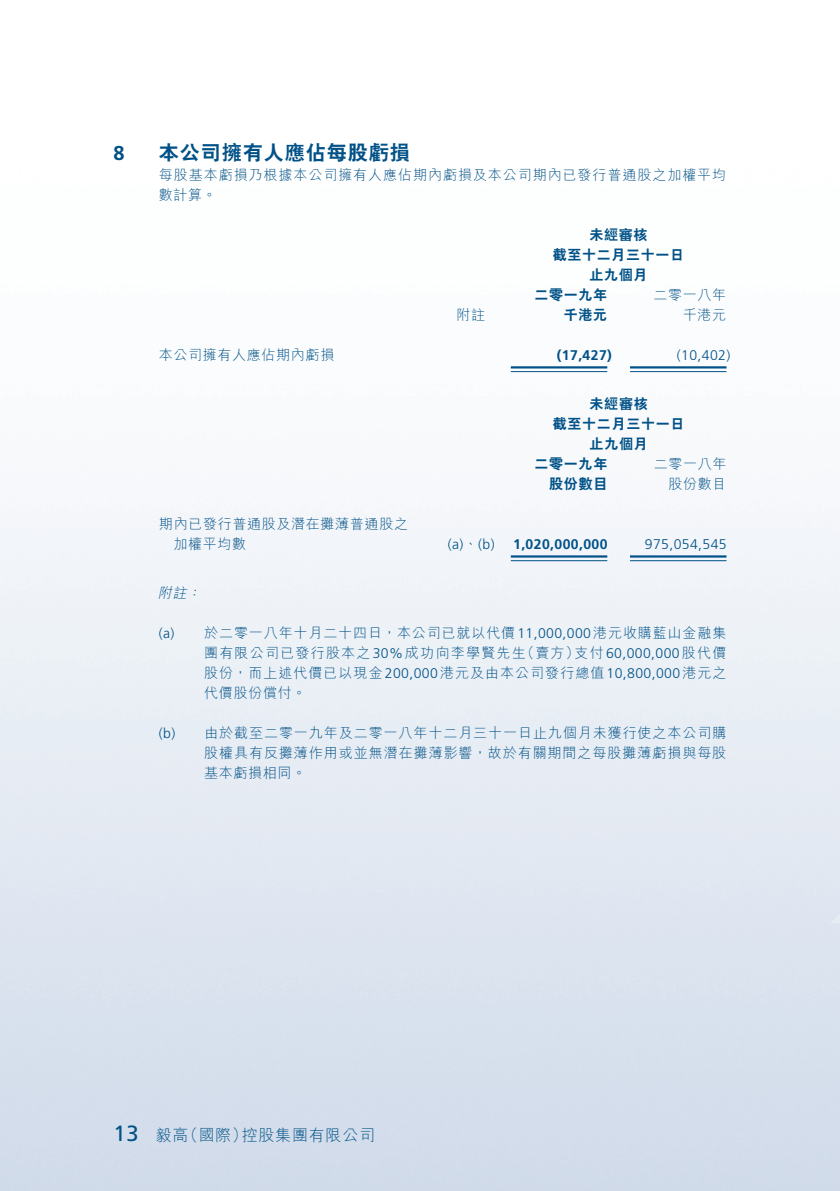
<style>
.page{position:relative;width:840px;height:1191px;background:#fff}
.page>*{position:absolute;margin:0;border:0;box-sizing:border-box;transform-origin:0 0}
.t1{font:22px "Frutiger LT Std";color:#005187}
.t2{font:800 20px "C Hei 2 HK";letter-spacing:.05em;color:#005187}
.t3{font:700 20px "Frutiger LT Std";color:#005187}
.t4{font:300 16px "M Hei HK";letter-spacing:.05em;color:#005187}
.t5{font:300 14px/20px "M Hei HK";letter-spacing:.065em;color:#005187}
.t6{font:800 14px/20px "C Hei 2 HK";letter-spacing:.05em;color:#005187;text-align:center}
.t7{font:300 14px "Frutiger LT Std";letter-spacing:.03em;color:#005187}
.t8{font:700 14px "Frutiger LT Std";letter-spacing:.03em;color:#005187}
.t9{font:italic 300 14px "M Hei HK";color:#005187}
.s1{font-family:"M Hei HK"}
.s2{font-family:"Frutiger LT Std"}
</style>
<div class="page">
<img style="left:0;top:366px;width:839px;height:825px">
<hr style="left:510px;top:366px;width:97px;height:2px;background:#005187">
<hr style="left:510px;top:371px;width:97px;height:1px;background:#005187">
<hr style="left:629px;top:366px;width:97px;height:2px;background:#005187">
<hr style="left:629px;top:371px;width:97px;height:1px;background:#005187">
<hr style="left:510px;top:555px;width:97px;height:2px;background:#005187">
<hr style="left:510px;top:560px;width:97px;height:1px;background:#005187">
<hr style="left:629px;top:555px;width:97px;height:2px;background:#005187">
<hr style="left:629px;top:560px;width:97px;height:1px;background:#005187">
<h2 class="t3" style="left:113px;top:141px;width:13px">8</h2>
<h2 class="t2" style="left:159px;top:142px;width:252px">本公司擁有人應佔每股虧損</h2>
<p class="t5" style="left:158px;top:164px;width:568px">每股基本虧損乃根據本公司擁有人應佔期內虧損及本公司期內已發行普通股之加權平均數計算。</p>
<p class="t6" style="left:552px;top:224px;width:133px">未經審核<br>截至十二月三十一日止九個月</p>
<p class="t5" style="left:653px;top:284px;width:74px">二零一八年</p>
<p class="t6" style="left:534px;top:284px;width:74px">二零一九年</p>
<p class="t5" style="left:159px;top:344px;width:177px">本公司擁有人應佔期內虧損</p>
<p class="t5" style="left:159px;top:513px;width:250px">期內已發行普通股及潛在攤薄普通股之</p>
<p class="t5" style="left:173px;top:533px;width:74px">加權平均數</p>
<p class="t9" style="left:187px;top:585px;width:18px">：</p>
<p class="t9" style="left:158px;top:585px;width:33px">附註</p>
<p class="t5" style="left:456px;top:304px;width:30px">附註</p>
<p class="t7" style="left:447px;top:536px;width:48px">a( )<span class="s1">、</span>( (b</p>
<p class="t6" style="left:563px;top:304px;width:45px">千港元</p>
<p class="t8" style="left:556px;top:347px;width:56px">)17,427(</p>
<p class="t5" style="left:682px;top:304px;width:45px">千港元</p>
<p class="t7" style="left:676px;top:347px;width:55px">)10,402(</p>
<p class="t6" style="left:552px;top:393px;width:133px">未經審核<br>截至十二月三十一日止九個月</p>
<p class="t5" style="left:653px;top:453px;width:74px">二零一八年</p>
<p class="t6" style="left:534px;top:453px;width:74px">二零一九年</p>
<p class="t6" style="left:549px;top:473px;width:60px">股份數目</p>
<p class="t8" style="left:513px;top:536px;width:96px">1,020,000,000</p>
<p class="t5" style="left:668px;top:473px;width:60px">股份數目</p>
<p class="t7" style="left:644px;top:536px;width:83px">975,054,545</p>
<p class="t7" style="left:159px;top:625px;width:17px">)a(</p>
<p class="t7" style="left:159px;top:725px;width:18px">)b(</p>
<p class="t5" style="left:204px;top:622px;width:523px">於二零一八年十月二十四日，本公司已就以代價<span class="s2">11,000,000</span>港元收購藍山金融集</p>
<p class="t5" style="left:520px;top:642px;width:61px">（賣方）</p>
<p class="t7" style="left:574px;top:645px;width:153px"><span class="s1">支付</span>60,000,000<span class="s1">股代價</span></p>
<p class="t5" style="left:204px;top:642px;width:523px">團有限公司已發行股本之<span class="s2">30%</span>成功向李學賢先生<br>股份，而上述代價已以現金<span class="s2">200,000</span>港元及由本公司發行總值<span class="s2">10,800,000</span>港元之代價股份償付。</p>
<p class="t5" style="left:204px;top:722px;width:523px">由於截至二零一九年及二零一八年十二月三十一日止九個月未獲行使之本公司購</p>
<p class="t5" style="left:204px;top:742px;width:523px">股權具有反攤薄作用或並無潛在攤薄影響，故於有關期間之每股攤薄虧損與每股基本虧損相同。</p>
<h1 class="t1" style="left:113px;top:1120px;width:27px">13</h1>
<p class="t4" style="left:156px;top:1127px;width:34px">毅高</p>
<p class="t4" style="left:182px;top:1127px;width:67px">（國際）</p>
<p class="t4" style="left:241px;top:1127px;width:135px">控股集團有限公司</p>
</div>
